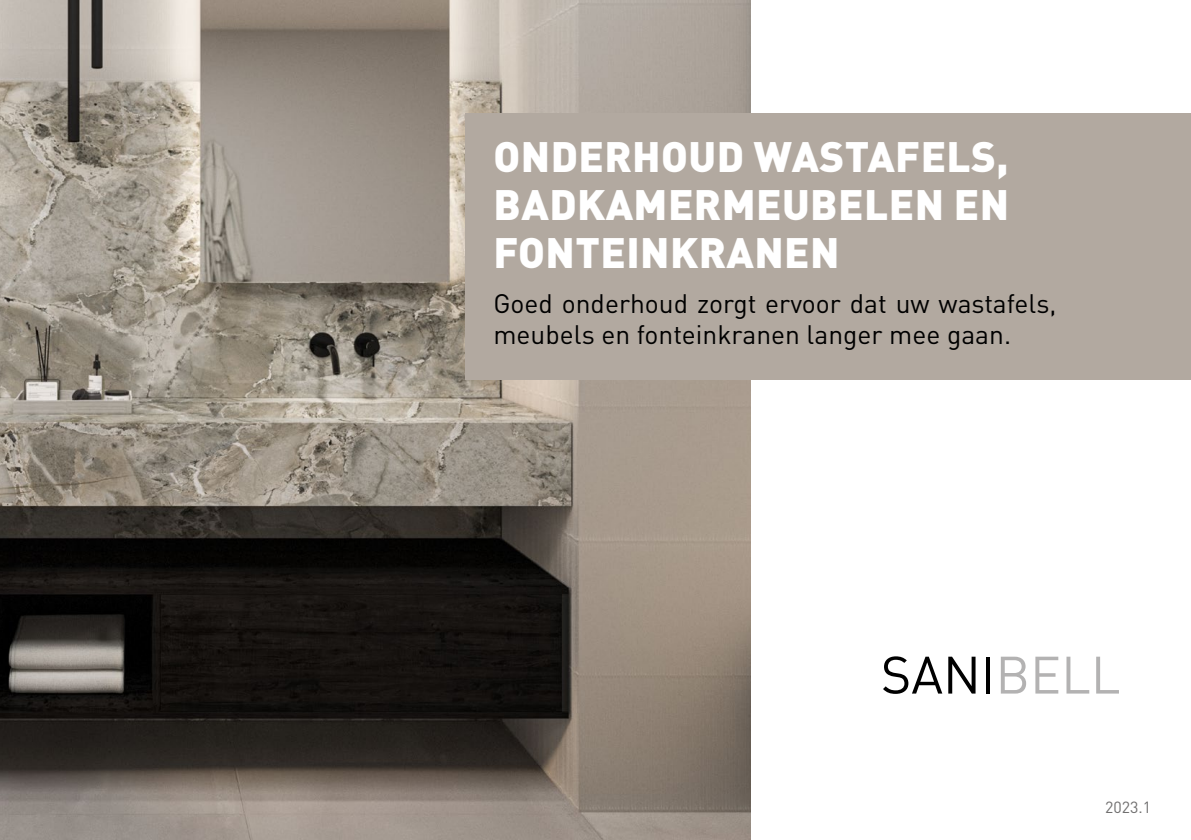
<style>
.page{position:relative;width:1191px;height:840px;background:#fff}
.page>*{position:absolute;margin:0;border:0;box-sizing:border-box;transform-origin:0 0}
.t1{font:900 42px/48px "DIN Pro";letter-spacing:.01em;color:#fff;text-align:justify}
.t2{font:26.4px/31.6px "DIN Pro";color:#000}
.t3{font:16px "DIN Pro";color:#706f6f}
</style>
<div class="page">
<img style="left:0;top:0;width:750px;height:839px">
<div style="left:465px;top:113px;width:726px;height:266px;background:#b2a9a0"></div>
<svg style="left:883px;top:656px;width:59px;height:37px"></svg>
<svg style="left:948px;top:656px;width:27px;height:37px"></svg>
<hr style="left:986px;top:656px;width:4px;height:37px;background:#000">
<svg style="left:1000px;top:656px;width:26px;height:37px"></svg>
<svg style="left:1035px;top:656px;width:23px;height:37px"></svg>
<svg style="left:1066px;top:656px;width:23px;height:37px"></svg>
<svg style="left:1096px;top:656px;width:23px;height:37px"></svg>
<h1 class="t1" style="left:493px;top:131px;width:517px">ONDERHOUD WASTAFELS, BADKAMERMEUBELEN EN FONTEINKRANEN</h1>
<p class="t2" style="left:493px;top:286px;width:564px">Goed onderhoud zorgt ervoor dat uw wastafels, meubels en fonteinkranen langer mee gaan.</p>
<p class="t3" style="left:1105px;top:796px;width:48px">2023.1</p>
</div>
